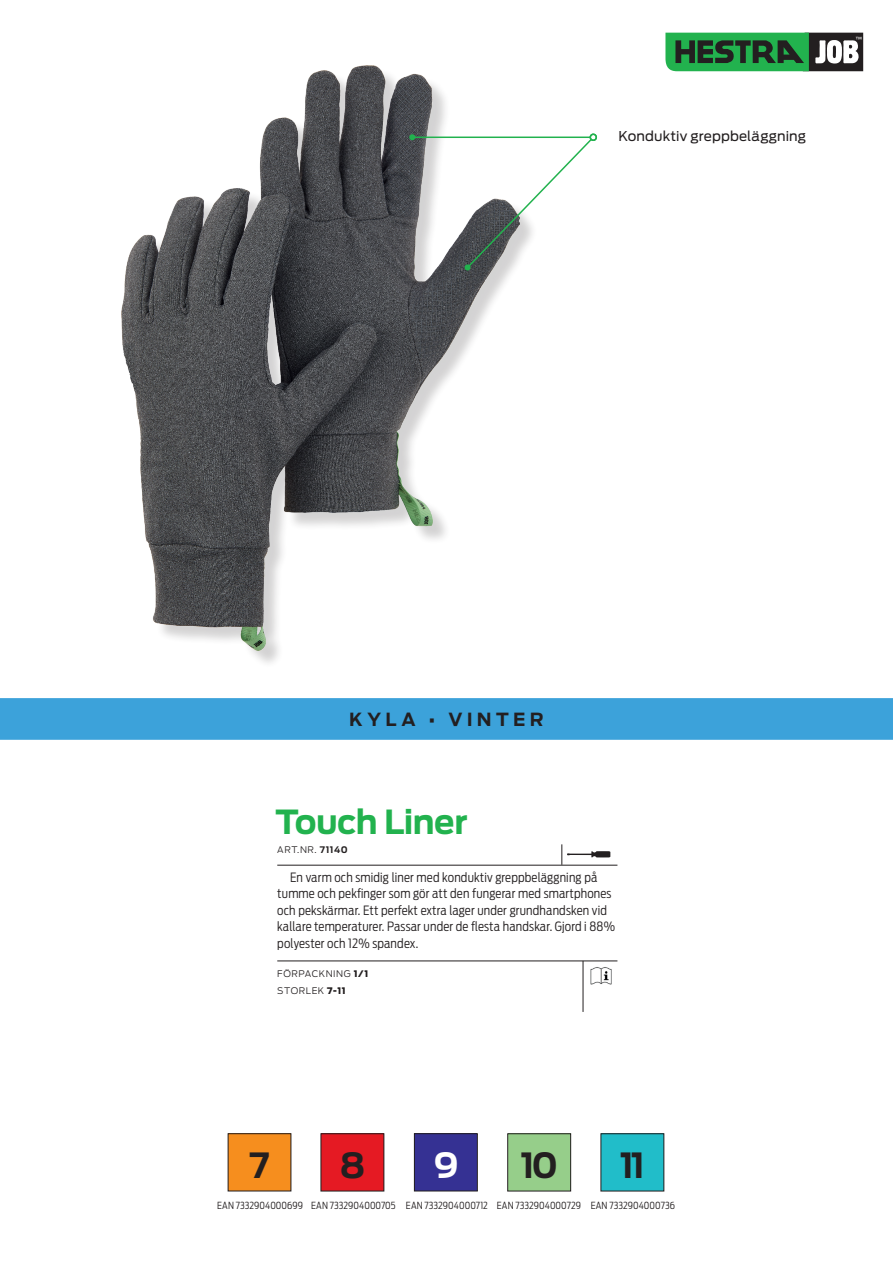
<style>
.page{position:relative;width:893px;height:1263px;background:#fff}
.page>*{position:absolute;margin:0;border:0;box-sizing:border-box;transform-origin:0 0}
.t1{font:700 34.5px "Antenna";color:#231f20}
.t2{font:700 34.5px "Antenna";color:#fff}
.t3{font:700 33px "Antenna";letter-spacing:-.02em;color:#22b24e}
.t4{font:700 18px "Antenna";letter-spacing:.24em;color:#231f20}
.t5{font:13.5px "Antenna";letter-spacing:.01em;color:#231f20}
.t6{font:300 12.75px/16.5px "Antenna Cond";letter-spacing:.015em;color:#231f20}
.t7{font:300 9.75px "Antenna Cond";letter-spacing:.005em;color:#231f20}
.t8{font:300 9px/16.2px "Antenna";letter-spacing:.06em;color:#231f20}
.s1{font-weight:700}
.s2{font-weight:900}
</style>
<div class="page">
<img style="left:122px;top:66px;width:390px;height:584px">
<hr style="left:412px;top:137px;width:178px;height:1px;background:#22b24e">
<svg style="left:409px;top:134px;width:6px;height:6px"></svg>
<hr style="left:277px;top:865px;width:340px;height:1px;background:#231f20">
<hr style="left:277px;top:961px;width:340px;height:1px;background:#231f20">
<hr style="left:583px;top:961px;width:1px;height:51px;background:#231f20">
<img style="left:590px;top:967px;width:22px;height:17px">
<svg style="left:562px;top:844px;width:48px;height:21px"></svg>
<svg style="left:464px;top:132px;width:133px;height:139px"></svg>
<div style="left:0;top:698px;width:893px;height:42px;background:#3ca2da"></div>
<svg style="left:665px;top:33px;width:198px;height:38px;background:#387d4d"></svg>
<div style="left:228px;top:1134px;width:63px;height:57px;background:#f68e1e"></div>
<div style="left:321px;top:1134px;width:63px;height:57px;background:#e51a23"></div>
<div style="left:414px;top:1134px;width:63px;height:57px;background:#353193"></div>
<div style="left:414px;top:1133px;width:64px;height:58px;border:1px solid #231f20"></div>
<div style="left:508px;top:1134px;width:63px;height:57px;background:#96ce8a"></div>
<div style="left:507px;top:1133px;width:64px;height:58px;border:1px solid #231f20"></div>
<div style="left:601px;top:1134px;width:63px;height:57px;background:#21bdc9"></div>
<p class="t5" style="left:618px;top:128px;width:189px">Konduktiv greppbeläggning</p>
<h3 class="t4" style="left:349px;top:709px;width:196px">KYLA • VINTER</h3>
<h2 class="t3" style="left:276px;top:803px;width:194px">Touch Liner</h2>
<p class="t8" style="left:277px;top:842px;width:72px">ART.NR. <span class="s1">71140</span></p>
<p class="t6" style="left:277px;top:869px;width:339px;text-indent:13px">En varm och smidig liner med konduktiv greppbeläggning på tumme och pekfinger som gör att den fungerar med smartphones och pekskärmar. Ett perfekt extra lager under grundhandsken vid kallare temperaturer. Passar under de flesta handskar. Gjord i 88% polyester och 12% spandex.</p>
<p class="t8" style="left:277px;top:966px;width:93px">FÖRPACKNING <span class="s2">1/1<br></span>STORLEK <span class="s2">7-11</span></p>
<h1 class="t1" style="left:249px;top:1145px;width:22px">7</h1>
<p class="t7" style="left:217px;top:1199px;width:87px">EAN 7332904000699</p>
<h1 class="t1" style="left:340px;top:1145px;width:27px">8</h1>
<p class="t7" style="left:311px;top:1199px;width:86px">EAN 7332904000705</p>
<h1 class="t2" style="left:433px;top:1145px;width:27px">9</h1>
<p class="t7" style="left:406px;top:1199px;width:83px">EAN 7332904000712</p>
<h1 class="t1" style="left:521px;top:1145px;width:39px">10</h1>
<p class="t7" style="left:497px;top:1199px;width:180px">EAN 7332904000729 EAN 7332904000736</p>
<h1 class="t1" style="left:620px;top:1145px;width:27px">11</h1>
</div>
